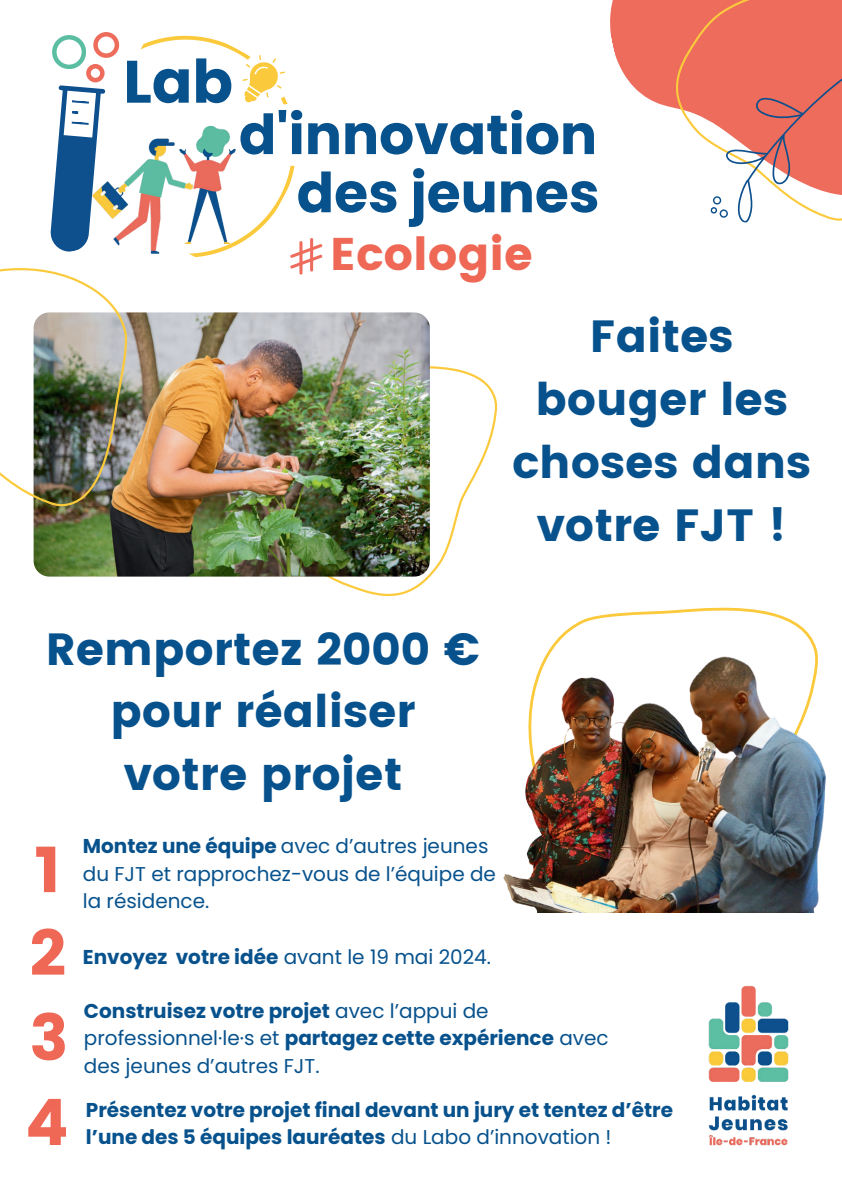
<style>
.page{position:relative;width:842px;height:1191px;background:#fff}
.page>*{position:absolute;margin:0;border:0;box-sizing:border-box;transform-origin:0 0}
.t1{font:64px "Poppins";color:#ee6855}
.t2{font:700 59.8px "Poppins";color:#07528d}
.t3{font:700 55.1px "Poppins";color:#07528d}
.t4{font:45.6px "Poppins";color:#ee6855}
.t5{font:45px/63px "Poppins";color:#07528d;text-align:center}
.t6{font:700 20px/27.8px "Poppins";color:#07528d}
.t7{font:20px/27.8px "Poppins";color:#07528d}
.s1{font-weight:700}
.s2{font-weight:400}
</style>
<div class="page">
<img style="left:708px;top:985px;width:81px;height:161px">
<svg style="left:119px;top:36px;width:176px;height:221px"></svg>
<div style="left:242px;top:50px;width:52px;height:52px;background:#fff;border-radius:50%"></div>
<img style="left:152px;top:125px;width:113px;height:119px">
<img style="left:119px;top:139px;width:82px;height:114px">
<svg style="left:50px;top:32px;width:69px;height:220px"></svg>
<hr style="left:299px;top:241px;width:3px;height:33px;background:#ed6c5c;border-radius:2px">
<hr style="left:310px;top:238px;width:3px;height:33px;background:#ed6c5c;border-radius:2px">
<svg style="left:290px;top:244px;width:32px;height:24px"></svg>
<svg style="left:243px;top:55px;width:52px;height:111px"></svg>
<svg style="left:610px;top:0;width:65px;height:108px;fill:#ed6c5c"></svg>
<svg style="left:577px;top:607px;width:220px;height:16px"></svg>
<svg style="left:258px;top:366px;width:240px;height:231px"></svg>
<img style="left:34px;top:312px;width:396px;height:264px;border-radius:16px">
<img style="left:0;top:268px;width:128px;height:238px">
<svg style="left:675px;top:0;width:167px;height:223px"></svg>
<img style="left:503px;top:623px;width:323px;height:289px">
<h2 class="t2" style="left:123px;top:47px;width:111px">Lab</h2>
<h3 class="t3" style="left:239px;top:103px;width:360px">d'innovation</h3>
<h3 class="t3" style="left:297px;top:161px;width:304px">des jeunes</h3>
<h3 class="t4" style="left:330px;top:227px;width:204px">Ecologie</h3>
<h3 class="t5" style="left:512px;top:305px;width:301px">Faites bouger les choses dans votre FJT !</h3>
<h3 class="t5" style="left:46px;top:618px;width:436px;line-height:62.2px">Remportez 2000 € pour réaliser votre projet</h3>
<p class="t7" style="left:83px;top:831px;width:415px"><span class="s1">Montez une équipe</span> avec d’autres jeunes du FJT et rapprochez-vous de l’équipe de la résidence.</p>
<h1 class="t1" style="left:34px;top:832px;width:28px">1</h1>
<h1 class="t1" style="left:30px;top:915px;width:38px">2</h1>
<h1 class="t1" style="left:30px;top:1000px;width:40px">3</h1>
<p class="t7" style="left:83px;top:942px;width:410px"><span class="s1">Envoyez votre idée</span> avant le 19 mai 2024.</p>
<p class="t6" style="left:84px;top:996px;width:526px">Construisez votre projet <span class="s2">avec l’appui de professionnel·le·s et</span> partagez cette expérience <span class="s2">avec</span></p>
<p class="t7" style="left:84px;top:1052px;width:237px">des jeunes d’autres FJT.</p>
<h1 class="t1" style="left:25px;top:1085px;width:45px">4</h1>
<p class="t6" style="left:86px;top:1095px;width:589px">Présentez votre projet final devant un jury et tentez d’être l’une des 5 équipes lauréates <span class="s2">du Labo d’innovation !</span></p>
</div>
